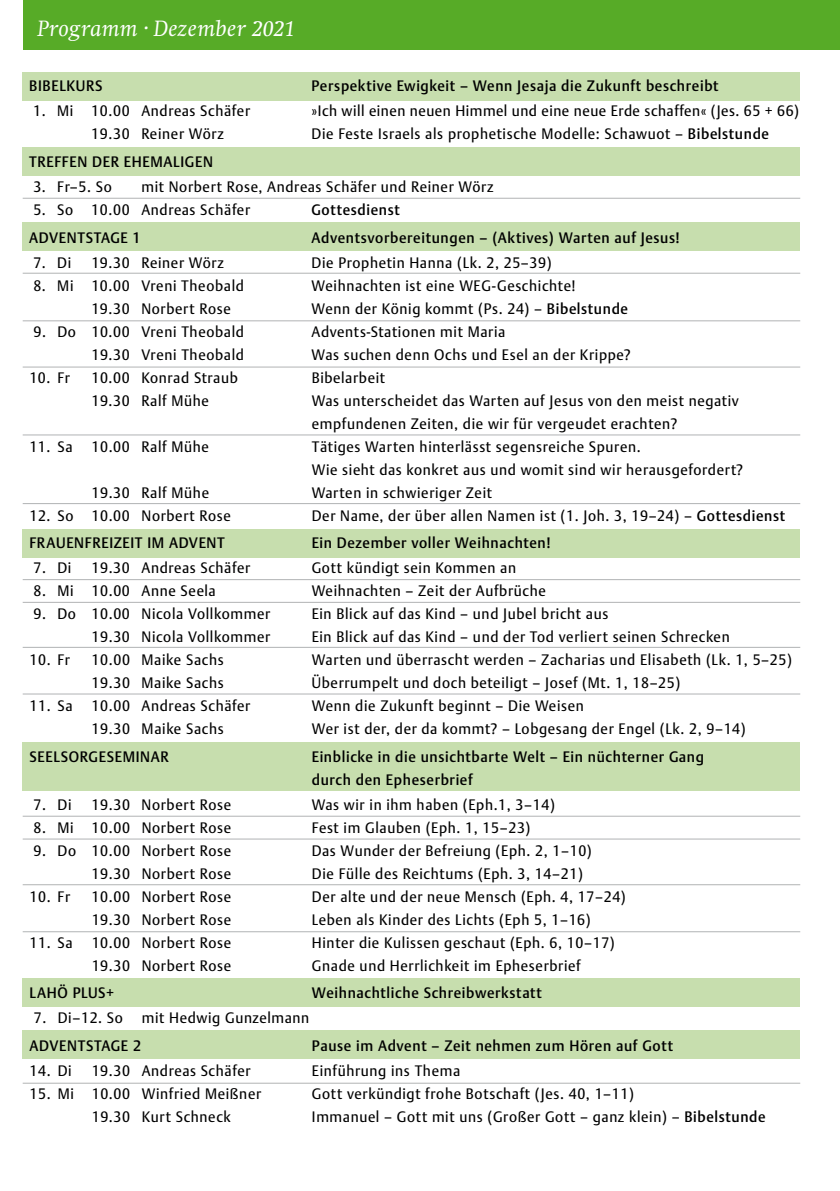
<style>
.page{position:relative;width:840px;height:1191px;background:#fff}
.page>*{position:absolute;margin:0;border:0;box-sizing:border-box;transform-origin:0 0}
.t1{font:italic 23px "Swift EF";letter-spacing:.02em;color:#fff}
.t2{font:15px/23px "DTL Argo TOT";letter-spacing:.045em;color:#000;scale:.95 1}
.t3{font:500 15px/23px "DTL Argo TOT";letter-spacing:.045em;color:#000;scale:.95 1}
.s1{font-weight:500}
</style>
<div class="page">
<div style="left:23px;top:0;width:816px;height:50px;background:#57ab27"></div>
<div style="left:23px;top:72px;width:776px;height:28px;background:#c7deae"></div>
<div style="left:23px;top:147px;width:776px;height:28px;background:#c7deae"></div>
<div style="left:23px;top:742px;width:776px;height:49px;background:#c7deae"></div>
<div style="left:23px;top:978px;width:776px;height:28px;background:#c7deae"></div>
<div style="left:23px;top:1030px;width:776px;height:29px;background:#c7deae"></div>
<div style="left:23px;top:222px;width:776px;height:29px;background:#c7deae"></div>
<div style="left:23px;top:529px;width:776px;height:28px;background:#c7deae"></div>
<hr style="left:23px;top:198px;width:776px;height:1px;background:#b1b3b4">
<hr style="left:23px;top:273px;width:776px;height:1px;background:#b1b3b4">
<hr style="left:23px;top:320px;width:776px;height:1px;background:#b1b3b4">
<hr style="left:23px;top:367px;width:776px;height:1px;background:#b1b3b4">
<hr style="left:23px;top:434px;width:776px;height:1px;background:#b1b3b4">
<hr style="left:23px;top:503px;width:776px;height:1px;background:#b1b3b4">
<hr style="left:23px;top:579px;width:776px;height:1px;background:#b1b3b4">
<hr style="left:23px;top:602px;width:776px;height:1px;background:#b1b3b4">
<hr style="left:23px;top:647px;width:776px;height:1px;background:#b1b3b4">
<hr style="left:23px;top:693px;width:776px;height:1px;background:#b1b3b4">
<hr style="left:23px;top:816px;width:776px;height:1px;background:#b1b3b4">
<hr style="left:23px;top:838px;width:776px;height:1px;background:#b1b3b4">
<hr style="left:23px;top:931px;width:776px;height:1px;background:#b1b3b4">
<hr style="left:23px;top:884px;width:776px;height:1px;background:#b1b3b4">
<hr style="left:23px;top:1082px;width:776px;height:1px;background:#b1b3b4">
<h1 class="t1" style="left:37px;top:16px;width:259px">Programm · Dezember 2021</h1>
<p class="t3" style="left:29px;top:74px;width:79px">BIBELKURS</p>
<p class="t3" style="left:311px;top:74px;width:430px">Perspektive Ewigkeit – Wenn Jesaja die Zukunft beschreibt</p>
<p class="t2" style="left:33px;top:100px;width:230px">1. Mi 10.00 Andreas Schäfer</p>
<p class="t2" style="left:311px;top:100px;width:514px">»Ich will einen neuen Himmel und eine neue Erde schaffen« (Jes. 65 + 66)</p>
<p class="t2" style="left:91px;top:123px;width:141px">19.30 Reiner Wörz</p>
<p class="t2" style="left:311px;top:123px;width:483px">Die Feste Israels als prophetische Modelle: Schawuot – <span class="s1">Bibelstunde</span></p>
<p class="t3" style="left:29px;top:150px;width:195px">TREFFEN DER EHEMALIGEN</p>
<p class="t2" style="left:33px;top:175px;width:84px">3. Fr–5. So</p>
<p class="t2" style="left:141px;top:175px;width:372px">mit Norbert Rose, Andreas Schäfer und Reiner Wörz</p>
<p class="t2" style="left:33px;top:198px;width:230px">5. So 10.00 Andreas Schäfer</p>
<p class="t3" style="left:311px;top:198px;width:94px">Gottesdienst</p>
<p class="t3" style="left:29px;top:226px;width:119px">ADVENTSTAGE 1</p>
<p class="t3" style="left:311px;top:226px;width:389px">Adventsvorbereitungen – (Aktives) Warten auf Jesus!</p>
<p class="t2" style="left:33px;top:251px;width:41px">7. Di</p>
<p class="t2" style="left:91px;top:251px;width:141px">19.30 Reiner Wörz</p>
<p class="t2" style="left:311px;top:251px;width:254px">Die Prophetin Hanna (Lk. 2, 25–39)</p>
<p class="t2" style="left:33px;top:274px;width:223px">8. Mi 10.00 Vreni Theobald</p>
<p class="t2" style="left:311px;top:274px;width:279px">Weihnachten ist eine WEG-Geschichte!</p>
<p class="t2" style="left:91px;top:297px;width:148px">19.30 Norbert Rose</p>
<p class="t2" style="left:311px;top:297px;width:334px">Wenn der König kommt (Ps. 24) – <span class="s1">Bibelstunde</span></p>
<p class="t2" style="left:33px;top:320px;width:223px">9. Do 10.00 Vreni Theobald</p>
<p class="t2" style="left:311px;top:320px;width:205px">Advents-Stationen mit Maria</p>
<p class="t2" style="left:91px;top:343px;width:162px">19.30 Vreni Theobald</p>
<p class="t2" style="left:311px;top:343px;width:337px">Was suchen denn Ochs und Esel an der Krippe?</p>
<p class="t2" style="left:29px;top:366px;width:44px">10. Fr</p>
<p class="t2" style="left:91px;top:366px;width:156px">10.00 Konrad Straub</p>
<p class="t2" style="left:311px;top:366px;width:79px">Bibelarbeit</p>
<p class="t2" style="left:91px;top:389px;width:125px">19.30 Ralf Mühe</p>
<p class="t2" style="left:311px;top:389px;width:451px">Was unterscheidet das Warten auf Jesus von den meist negativ empfundenen Zeiten, die wir für vergeudet erachten?</p>
<p class="t2" style="left:29px;top:435px;width:47px">11. Sa</p>
<p class="t2" style="left:91px;top:435px;width:125px">10.00 Ralf Mühe</p>
<p class="t2" style="left:311px;top:435px;width:455px">Tätiges Warten hinterlässt segensreiche Spuren.<br>Wie sieht das konkret aus und womit sind wir herausgefordert?</p>
<p class="t2" style="left:91px;top:481px;width:125px">19.30 Ralf Mühe</p>
<p class="t2" style="left:311px;top:481px;width:191px">Warten in schwieriger Zeit</p>
<p class="t2" style="left:29px;top:504px;width:213px">12. So 10.00 Norbert Rose</p>
<p class="t2" style="left:311px;top:504px;width:499px">Der Name, der über allen Namen ist (1. Joh. 3, 19–24) – <span class="s1">Gottesdienst</span></p>
<p class="t3" style="left:29px;top:531px;width:207px">FRAUENFREIZEIT IM ADVENT</p>
<p class="t3" style="left:311px;top:531px;width:253px">Ein Dezember voller Weihnachten!</p>
<p class="t2" style="left:33px;top:556px;width:41px">7. Di</p>
<p class="t2" style="left:91px;top:556px;width:169px">19.30 Andreas Schäfer</p>
<p class="t2" style="left:311px;top:556px;width:216px">Gott kündigt sein Kommen an</p>
<p class="t2" style="left:33px;top:579px;width:193px">8. Mi 10.00 Anne Seela</p>
<p class="t2" style="left:311px;top:579px;width:248px">Weihnachten – Zeit der Aufbrüche</p>
<p class="t2" style="left:33px;top:602px;width:250px">9. Do 10.00 Nicola Vollkommer</p>
<p class="t2" style="left:311px;top:602px;width:313px">Ein Blick auf das Kind – und Jubel bricht aus</p>
<p class="t2" style="left:91px;top:625px;width:189px">19.30 Nicola Vollkommer</p>
<p class="t2" style="left:311px;top:625px;width:441px">Ein Blick auf das Kind – und der Tod verliert seinen Schrecken</p>
<p class="t2" style="left:29px;top:648px;width:44px">10. Fr</p>
<p class="t2" style="left:91px;top:648px;width:141px">10.00 Maike Sachs</p>
<p class="t2" style="left:311px;top:648px;width:506px">Warten und überrascht werden – Zacharias und Elisabeth (Lk. 1, 5–25)</p>
<p class="t2" style="left:91px;top:671px;width:141px">19.30 Maike Sachs</p>
<p class="t2" style="left:311px;top:671px;width:389px">Überrumpelt und doch beteiligt – Josef (Mt. 1, 18–25)</p>
<p class="t2" style="left:29px;top:694px;width:47px">11. Sa</p>
<p class="t2" style="left:91px;top:694px;width:169px">10.00 Andreas Schäfer</p>
<p class="t2" style="left:311px;top:694px;width:288px">Wenn die Zukunft beginnt – Die Weisen</p>
<p class="t2" style="left:91px;top:717px;width:141px">19.30 Maike Sachs</p>
<p class="t2" style="left:311px;top:717px;width:458px">Wer ist der, der da kommt? – Lobgesang der Engel (Lk. 2, 9–14)</p>
<p class="t3" style="left:29px;top:745px;width:148px">SEELSORGESEMINAR</p>
<p class="t3" style="left:311px;top:745px;width:414px">Einblicke in die unsichtbarte Welt – Ein nüchterner Gang durch den Epheserbrief</p>
<p class="t2" style="left:34px;top:793px;width:41px">7. Di</p>
<p class="t2" style="left:91px;top:793px;width:148px">19.30 Norbert Rose</p>
<p class="t2" style="left:312px;top:793px;width:257px">Was wir in ihm haben (Eph.1, 3–14)</p>
<p class="t2" style="left:34px;top:816px;width:209px">8. Mi 10.00 Norbert Rose</p>
<p class="t2" style="left:312px;top:816px;width:231px">Fest im Glauben (Eph. 1, 15–23)</p>
<p class="t2" style="left:34px;top:839px;width:209px">9. Do 10.00 Norbert Rose</p>
<p class="t2" style="left:312px;top:839px;width:296px">Das Wunder der Befreiung (Eph. 2, 1–10)</p>
<p class="t2" style="left:92px;top:862px;width:148px">19.30 Norbert Rose</p>
<p class="t2" style="left:312px;top:862px;width:286px">Die Fülle des Reichtums (Eph. 3, 14–21)</p>
<p class="t2" style="left:30px;top:885px;width:44px">10. Fr</p>
<p class="t2" style="left:92px;top:885px;width:148px">10.00 Norbert Rose</p>
<p class="t2" style="left:312px;top:885px;width:332px">Der alte und der neue Mensch (Eph. 4, 17–24)</p>
<p class="t2" style="left:92px;top:908px;width:148px">19.30 Norbert Rose</p>
<p class="t2" style="left:312px;top:908px;width:295px">Leben als Kinder des Lichts (Eph 5, 1–16)</p>
<p class="t2" style="left:30px;top:931px;width:47px">11. Sa</p>
<p class="t2" style="left:92px;top:931px;width:148px">10.00 Norbert Rose</p>
<p class="t2" style="left:312px;top:931px;width:320px">Hinter die Kulissen geschaut (Eph. 6, 10–17)</p>
<p class="t2" style="left:92px;top:954px;width:148px">19.30 Norbert Rose</p>
<p class="t2" style="left:312px;top:954px;width:284px">Gnade und Herrlichkeit im Epheserbrief</p>
<p class="t3" style="left:30px;top:981px;width:91px">LAHÖ PLUS+</p>
<p class="t3" style="left:312px;top:981px;width:243px">Weihnachtliche Schreibwerkstatt</p>
<p class="t2" style="left:34px;top:1006px;width:291px">7. Di–12. So mit Hedwig Gunzelmann</p>
<p class="t3" style="left:30px;top:1034px;width:119px">ADVENTSTAGE 2</p>
<p class="t3" style="left:312px;top:1034px;width:381px">Pause im Advent – Zeit nehmen zum Hören auf Gott</p>
<p class="t2" style="left:30px;top:1059px;width:46px">14. Di</p>
<p class="t2" style="left:92px;top:1059px;width:169px">19.30 Andreas Schäfer</p>
<p class="t2" style="left:312px;top:1059px;width:157px">Einführung ins Thema</p>
<p class="t2" style="left:30px;top:1082px;width:245px">15. Mi 10.00 Winfried Meißner</p>
<p class="t2" style="left:312px;top:1082px;width:340px">Gott verkündigt frohe Botschaft (Jes. 40, 1–11)</p>
<p class="t2" style="left:92px;top:1105px;width:148px">19.30 Kurt Schneck</p>
<p class="t2" style="left:312px;top:1105px;width:479px">Immanuel – Gott mit uns (Großer Gott – ganz klein) – <span class="s1">Bibelstunde</span></p>
</div>
